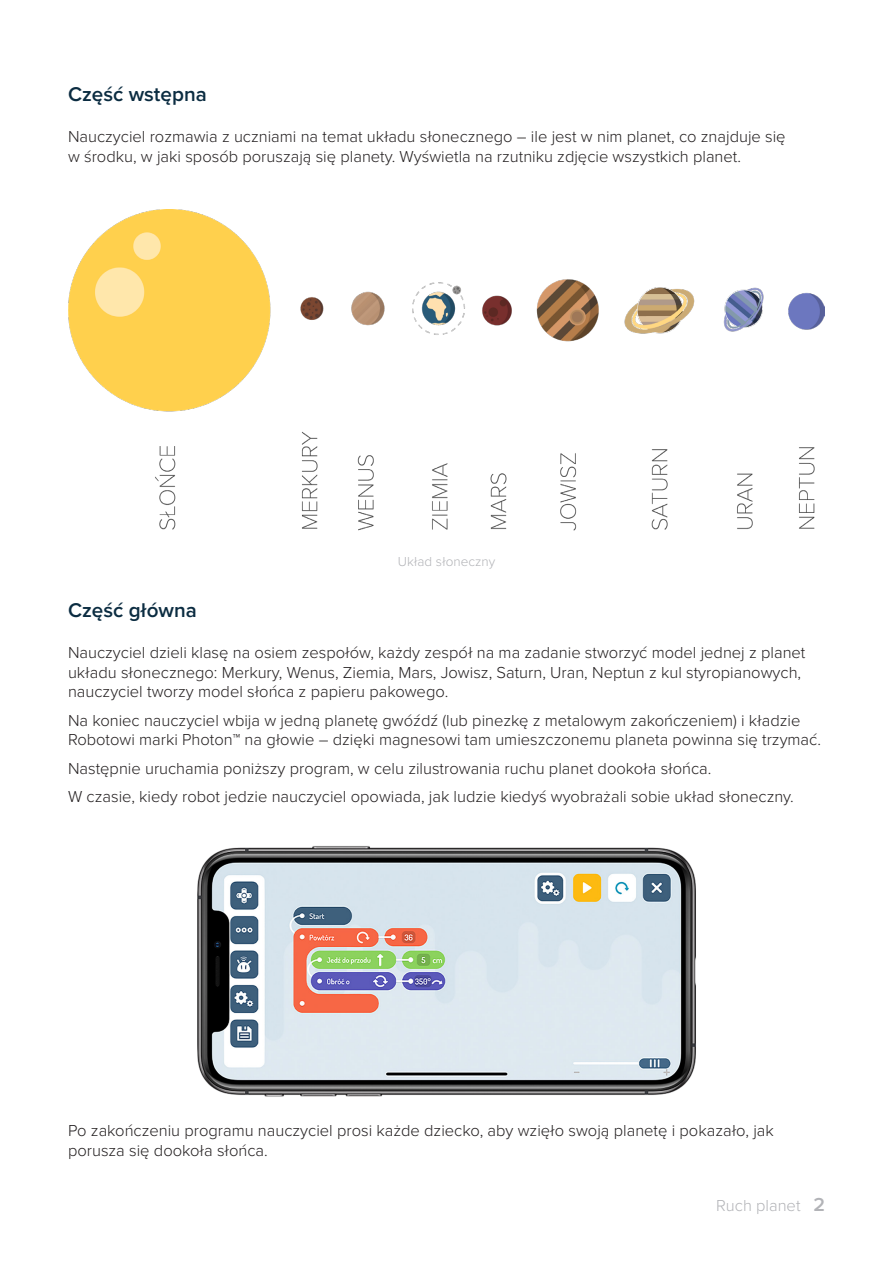
<style>
.page{position:relative;width:893px;height:1263px;background:#fff}
.page>*{position:absolute;margin:0;border:0;box-sizing:border-box;transform-origin:0 0}
.Subheading{font:600 20.7px "Proxima Nova";color:#0b2c41}
.Body_Copy{font:300 16.5px/19.8px "Proxima Nova";color:#231f20}
.t1{font:300 16.5px "Proxima Nova";color:#b2b3b7}
.Description{font:300 13.5px "Proxima Nova";color:#b2b3b7}
.s1{font-weight:600;font-size:19.5px}
</style>
<div class="page">
<img style="left:68px;top:209px;width:757px;height:322px">
<img style="left:197px;top:846px;width:499px;height:251px">
<p class="Subheading" style="left:68px;top:79px;width:140px">Część wstępna</p>
<p class="Body_Copy" style="left:68px;top:126px;width:719px">Nauczyciel rozmawia z uczniami na temat układu słonecznego – ile jest w nim planet, co znajduje się w środku, w jaki sposób poruszają się planety. Wyświetla na rzutniku zdjęcie wszystkich planet.</p>
<p class="Description" style="left:398px;top:552px;width:99px">Układ słoneczny</p>
<p class="Subheading" style="left:68px;top:594px;width:130px">Część główna</p>
<p class="Body_Copy" style="left:68px;top:641px;width:739px">Nauczyciel dzieli klasę na osiem zespołów, każdy zespół na ma zadanie stworzyć model jednej z planet układu słonecznego: Merkury, Wenus, Ziemia, Mars, Jowisz, Saturn, Uran, Neptun z kul styropianowych, nauczyciel tworzy model słońca z papieru pakowego.</p>
<p class="Body_Copy" style="left:68px;top:709px;width:754px">Na koniec nauczyciel wbija w jedną planetę gwóźdź (lub pinezkę z metalowym zakończeniem) i kładzie<br>Robotowi marki Photon™ na głowie – dzięki magnesowi tam umieszczonemu planeta powinna się trzymać.</p>
<p class="Body_Copy" style="left:68px;top:757px;width:645px">Następnie uruchamia poniższy program, w celu zilustrowania ruchu planet dookoła słońca.</p>
<p class="Body_Copy" style="left:68px;top:786px;width:727px">W czasie, kiedy robot jedzie nauczyciel opowiada, jak ludzie kiedyś wyobrażali sobie układ słoneczny.</p>
<p class="Body_Copy" style="left:68px;top:1119px;width:707px">Po zakończeniu programu nauczyciel prosi każde dziecko, aby wzięło swoją planetę i pokazało, jak porusza się dookoła słońca.</p>
<p class="t1" style="left:716px;top:1193px;width:110px">Ruch planet <span class="s1">2</span></p>
</div>
